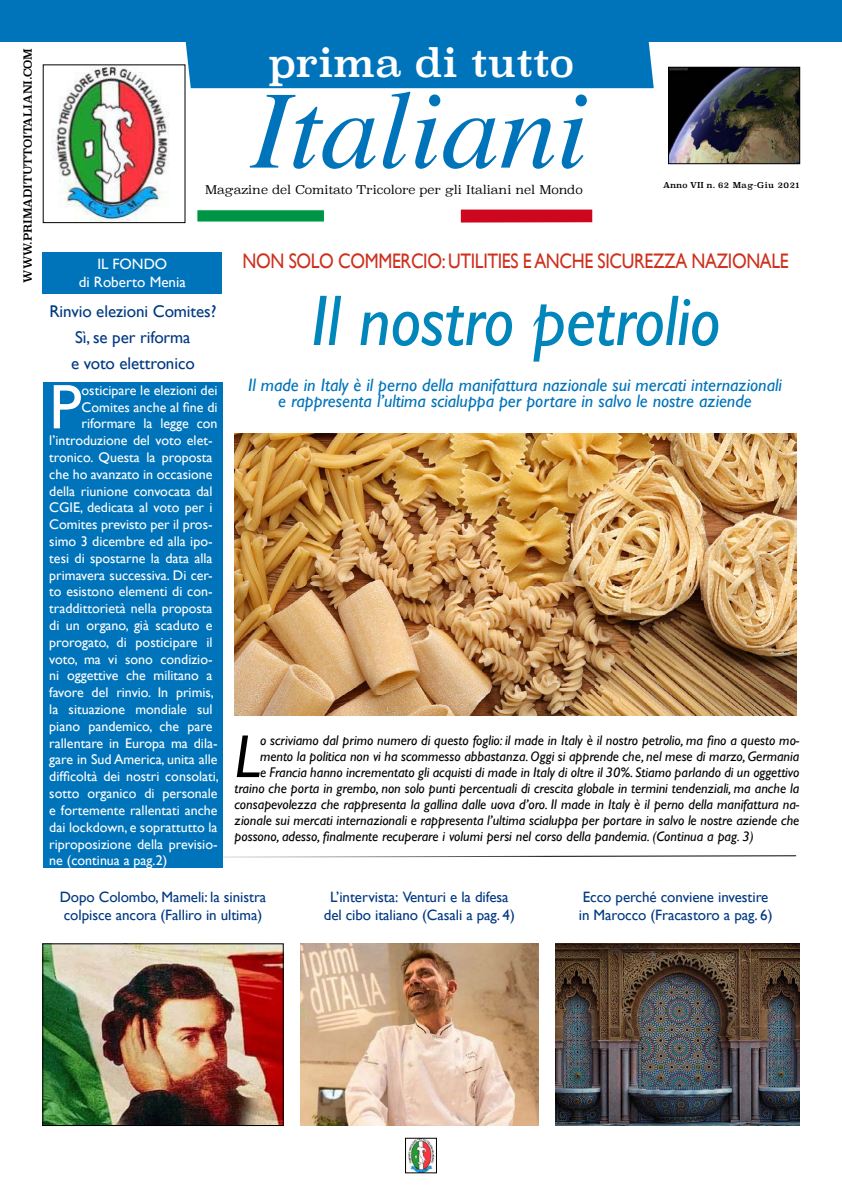
<style>
.page{position:relative;width:842px;height:1191px;background:#fff}
.page>*{position:absolute;margin:0;border:0;box-sizing:border-box;transform-origin:0 0}
.t1{font:italic 111.4px "Times";letter-spacing:-.005em;color:#0074bb;scale:1.04 1}
.t2{font:italic 72.1px "Gill Sans";letter-spacing:-.005em;color:#0086ba;scale:.95 1}
.t3{font:63.3px "Gill Sans";color:#fff}
.t4{font:italic 60.9px "Gill Sans";color:#000}
.t5{font:39px "Superclarendon";letter-spacing:-.005em;color:#fff}
.t6{font:21px "Gill Sans";letter-spacing:-.02em;color:#ce301d;scale:.85 1}
.t7{font:italic 18px/16px "Gill Sans";color:#0074bb;text-align:center}
.t8{font:17px/26px "Gill Sans";letter-spacing:-.005em;color:#003882;text-align:center}
.t9{font:15px/18px "Gill Sans";letter-spacing:-.005em;color:#003882}
.t10{font:15px/18px "Gill Sans";color:#fff;text-align:center}
.t11{font:14px "Gill Sans";color:#fff}
.t12{font:italic 14px "Gill Sans";color:#000}
.t13{font:300 12px "Superclarendon";letter-spacing:-.005em;color:#000}
.t14{font:11px "Superclarendon";letter-spacing:-.005em;color:#000}
.t15{font:8px "Superclarendon";letter-spacing:.06em;color:#000}
</style>
<div class="page">
<img style="left:670px;top:69px;width:128px;height:93px">
<div style="left:668px;top:67px;width:132px;height:97px;border:1px solid #000"></div>
<img style="left:54px;top:67px;width:115px;height:154px">
<div style="left:0;top:0;width:842px;height:41px;background:#0074bb"></div>
<div style="left:461px;top:209px;width:131px;height:13px;background:#cd071e"></div>
<div style="left:196px;top:209px;width:129px;height:13px;background:#009445;border:1px solid #fff"></div>
<div style="left:186px;top:41px;width:468px;height:47px;background:#0074bb"></div>
<svg style="left:43px;top:854px;width:754px;height:4px"></svg>
<img style="left:407px;top:1140px;width:28px;height:31px">
<div style="left:405px;top:1138px;width:32px;height:35px;border:1px solid #000"></div>
<img style="left:235px;top:434px;width:562px;height:281px">
<div style="left:43px;top:252px;width:179px;height:41px;background:#0074bb"></div>
<img style="left:45px;top:945px;width:236px;height:178px">
<div style="left:43px;top:943px;width:240px;height:182px;border:1px solid #000"></div>
<img style="left:555px;top:943px;width:244px;height:182px">
<img style="left:300px;top:943px;width:238px;height:182px">
<div style="left:44px;top:383px;width:179px;height:484px;background:#0074bb"></div>
<p class="t14" style="left:20px;top:283px;width:236px;rotate:-90deg">WWW.PRIMADITUTTOITALIANI.COM</p>
<h3 class="t5" style="left:269px;top:37px;width:306px">prima di tutto</h3>
<h1 class="t1" style="left:251px;top:33px;width:326px">Italiani</h1>
<p class="t13" style="left:205px;top:181px;width:379px">Magazine del Comitato Tricolore per gli Italiani nel Mondo</p>
<p class="t15" style="left:663px;top:179px;width:138px">Anno VII n. 62 Mag-Giu 2021</p>
<p class="t10" style="left:79px;top:254px;width:108px">IL FONDO<br>di Roberto Menia</p>
<p class="t8" style="left:49px;top:298px;width:168px">Rinvio elezioni Comites?<br>Sì, se per riforma<br>e voto elettronico</p>
<h3 class="t3" style="left:49px;top:370px;width:34px">P</h3>
<p class="t11" style="left:82px;top:382px;width:137px">osticipare le elezioni dei</p>
<p class="t11" style="left:82px;top:398px;width:137px">Comites anche al fine di</p>
<p class="t11" style="left:82px;top:415px;width:138px">riformare la legge con</p>
<p class="t11" style="left:49px;top:432px;width:165px">l’introduzione del voto elet-</p>
<p class="t11" style="left:49px;top:449px;width:165px">tronico. Questa la proposta</p>
<p class="t11" style="left:49px;top:466px;width:165px">che ho avanzato in occasione</p>
<p class="t11" style="left:49px;top:482px;width:165px">della riunione convocata dal</p>
<p class="t11" style="left:49px;top:499px;width:165px">CGIE, dedicata al voto per i</p>
<p class="t11" style="left:49px;top:516px;width:165px">Comites previsto per il pros-</p>
<p class="t11" style="left:49px;top:533px;width:165px">simo 3 dicembre ed alla ipo-</p>
<p class="t11" style="left:49px;top:550px;width:165px">tesi di spostarne la data alla</p>
<p class="t11" style="left:49px;top:566px;width:165px">primavera successiva. Di cer-</p>
<p class="t11" style="left:49px;top:583px;width:165px">to esistono elementi di con-</p>
<p class="t11" style="left:49px;top:600px;width:165px">traddittorietà nella proposta</p>
<p class="t11" style="left:49px;top:617px;width:165px">di un organo, già scaduto e</p>
<p class="t11" style="left:49px;top:634px;width:165px">prorogato, di posticipare il</p>
<p class="t11" style="left:49px;top:650px;width:165px">voto, ma vi sono condizio-</p>
<p class="t11" style="left:49px;top:667px;width:165px">ni oggettive che militano a</p>
<p class="t11" style="left:49px;top:684px;width:166px">favore del rinvio. In primis,</p>
<p class="t11" style="left:49px;top:701px;width:165px">la situazione mondiale sul</p>
<p class="t11" style="left:49px;top:718px;width:165px">piano pandemico, che pare</p>
<p class="t11" style="left:49px;top:734px;width:170px">rallentare in Europa ma dila-</p>
<p class="t11" style="left:49px;top:751px;width:170px">gare in Sud America, unita alle</p>
<p class="t11" style="left:49px;top:768px;width:171px">difficoltà dei nostri consolati,</p>
<p class="t11" style="left:49px;top:785px;width:170px">sotto organico di personale</p>
<p class="t11" style="left:49px;top:802px;width:170px">e fortemente rallentati anche</p>
<p class="t11" style="left:49px;top:818px;width:170px">dai lockdown, e soprattutto la</p>
<p class="t11" style="left:49px;top:835px;width:170px">riproposizione della previsio-</p>
<p class="t11" style="left:49px;top:852px;width:119px">ne (continua a pag.2)</p>
<h3 class="t6" style="left:243px;top:248px;width:644px">NON SOLO COMMERCIO: UTILITIES E ANCHE SICUREZZA NAZIONALE</h3>
<h2 class="t2" style="left:311px;top:279px;width:432px">Il nostro petrolio</h2>
<p class="t7" style="left:248px;top:376px;width:535px">Il made in Italy è il perno della manifattura nazionale sui mercati internazionali e rappresenta l’ultima scialuppa per portare in salvo le nostre aziende</p>
<h3 class="t4" style="left:235px;top:721px;width:27px">L</h3>
<p class="t12" style="left:260px;top:732px;width:541px">o scriviamo dal primo numero di questo foglio: il made in Italy è il nostro petrolio, ma fino a questo mo-</p>
<p class="t12" style="left:260px;top:748px;width:541px">mento la politica non vi ha scommesso abbastanza. Oggi si apprende che, nel mese di marzo, Germania</p>
<p class="t12" style="left:260px;top:764px;width:541px">e Francia hanno incrementato gli acquisti di made in Italy di oltre il 30%. Stiamo parlando di un oggettivo</p>
<p class="t12" style="left:235px;top:780px;width:566px">traino che porta in grembo, non solo punti percentuali di crescita globale in termini tendenziali, ma anche la</p>
<p class="t12" style="left:235px;top:796px;width:566px">consapevolezza che rappresenta la gallina dalle uova d’oro. Il made in Italy è il perno della manifattura na-</p>
<p class="t12" style="left:235px;top:812px;width:566px">zionale sui mercati internazionali e rappresenta l’ultima scialuppa per portare in salvo le nostre aziende che</p>
<p class="t12" style="left:235px;top:828px;width:521px">possono, adesso, finalmente recuperare i volumi persi nel corso della pandemia. (Continua a pag. 3)</p>
<p class="t9" style="left:60px;top:887px;width:208px">Dopo Colombo, Mameli: la sinistra colpisce ancora (Falliro in ultima)</p>
<p class="t9" style="left:579px;top:887px;width:195px">Ecco perché conviene investire in Marocco (Fracastoro a pag. 6)</p>
<p class="t9" style="left:324px;top:887px;width:193px;text-align:center">L’intervista: Venturi e la difesa del cibo italiano (Casali a pag. 4)</p>
</div>
